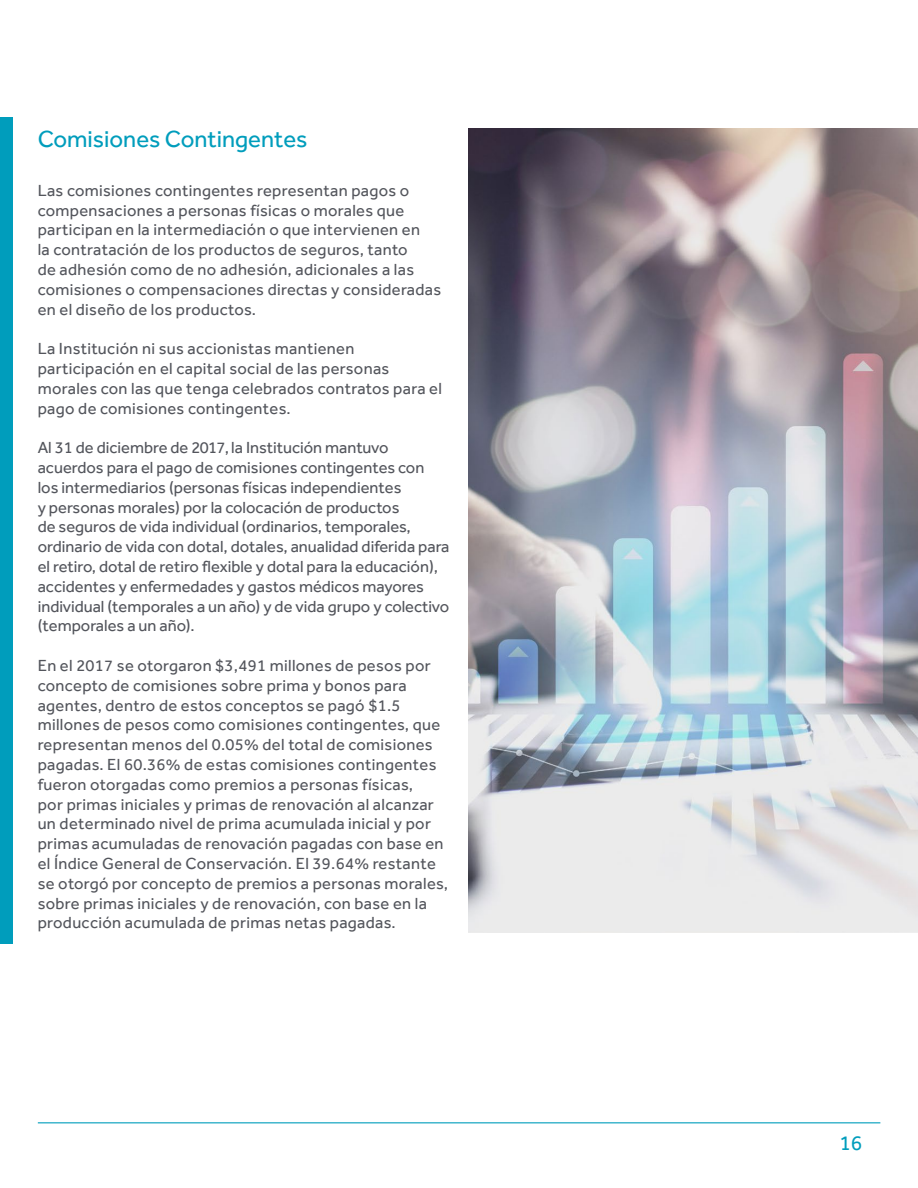
<style>
.page{position:relative;width:918px;height:1188px;background:#fff}
.page>*{position:absolute;margin:0;border:0;box-sizing:border-box;transform-origin:0 0}
.t1{font:24px "NYLIC Effra";color:#009dbc}
.t2{font:21px "NYLIC Effra";color:#009dbc}
.t3{font:16.5px/19.8px "NYLIC Effra";letter-spacing:.02em;color:#53555c}
.t4{font:16.5px/19.8px "NYLIC Effra";color:#53555c}
</style>
<div class="page">
<hr style="left:38px;top:1122px;width:842px;height:1px;background:#009dbc">
<img style="left:468px;top:128px;width:450px;height:805px">
<div style="left:0;top:117px;width:13px;height:827px;background:#009dbc"></div>
<h1 class="t1" style="left:38px;top:125px;width:271px">Comisiones Contingentes</h1>
<p class="t3" style="left:38px;top:180px;width:405px">Las comisiones contingentes representan pagos o compensaciones a personas físicas o morales que participan en la intermediación o que intervienen en<br>la contratación de los productos de seguros, tanto<br>de adhesión como de no adhesión, adicionales a las comisiones o compensaciones directas y consideradas en el diseño de los productos.</p>
<p class="t3" style="left:38px;top:339px;width:406px">La Institución ni sus accionistas mantienen participación en el capital social de las personas morales con las que tenga celebrados contratos para el pago de comisiones contingentes.</p>
<p class="t4" style="left:38px;top:438px;width:413px">Al 31 de diciembre de 2017, la Institución mantuvo acuerdos para el pago de comisiones contingentes con<br>los intermediarios (personas físicas independientes<br>y personas morales) por la colocación de productos<br>de seguros de vida individual (ordinarios, temporales, ordinario de vida con dotal, dotales, anualidad diferida para el retiro, dotal de retiro flexible y dotal para la educación), accidentes y enfermedades y gastos médicos mayores individual (temporales a un año) y de vida grupo y colectivo (temporales a un año).</p>
<p class="t3" style="left:38px;top:655px;width:412px">En el 2017 se otorgaron $3,491 millones de pesos por concepto de comisiones sobre prima y bonos para agentes, dentro de estos conceptos se pagó $1.5 millones de pesos como comisiones contingentes, que representan menos del 0.05% del total de comisiones pagadas. El 60.36% de estas comisiones contingentes fueron otorgadas como premios a personas físicas,<br>por primas iniciales y primas de renovación al alcanzar un determinado nivel de prima acumulada inicial y por primas acumuladas de renovación pagadas con base en el Índice General de Conservación. El 39.64% restante se otorgó por concepto de premios a personas morales, sobre primas iniciales y de renovación, con base en la producción acumulada de primas netas pagadas.</p>
<p class="t2" style="left:839px;top:1131px;width:24px">16</p>
</div>
